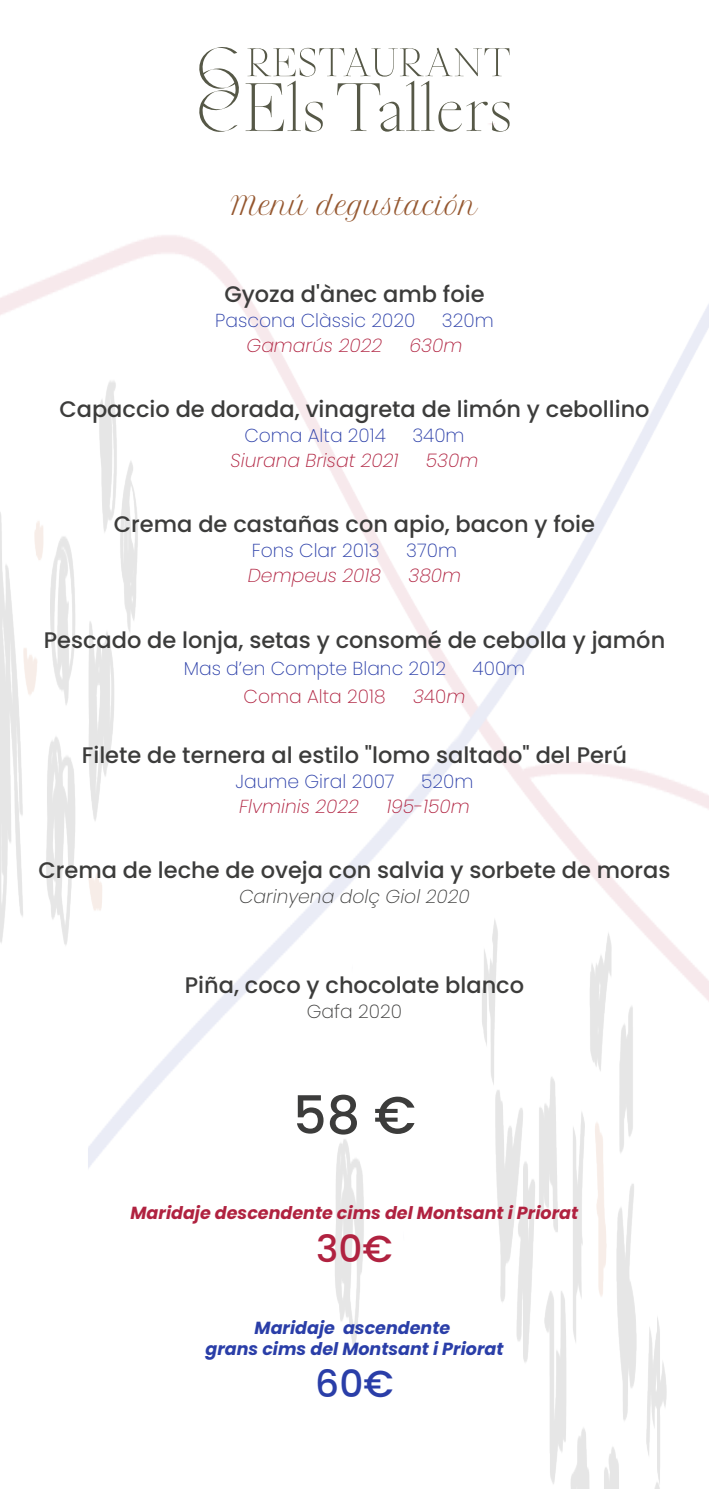
<style>
.page{position:relative;width:709px;height:1489px;background:#fff}
.page>*{position:absolute;margin:0;border:0;box-sizing:border-box;transform-origin:0 0}
.t1{font:500 52.5px "Poppins";color:#3c3c3b}
.t2{font:500 37.5px "Poppins";color:#b02240}
.t3{font:500 37.5px "Poppins";color:#2a3ea8}
.t4{font:25px "Petit Formal Script";color:#95572f}
.t5{font:500 22.5px "Poppins";color:#3c3c3b}
.t6{font:200 18.75px "Poppins";color:#2a3ea8}
.t7{font:italic 200 18.75px "Poppins";color:#b02240}
.t8{font:italic 200 18.75px "Poppins";color:#3c3c3b}
.t9{font:200 18.75px "Poppins";color:#b02240}
.t10{font:200 18.75px "Poppins";color:#3c3c3b}
.t11{font:italic 700 17.5px/21px "Poppins";color:#2a3ea8;text-align:center}
.t12{font:italic 700 17.5px "Poppins";color:#b02240}
.s1{font-style:normal}
</style>
<div class="page">
<img style="left:0;top:124px;width:709px;height:1364px">
<svg style="left:198px;top:47px;width:311px;height:85px"></svg>
<p class="t4" style="left:231px;top:190px;width:248px">Menú degustación</p>
<p class="t5" style="left:224px;top:281px;width:262px">Gyoza d'ànec amb foie</p>
<p class="t6" style="left:215px;top:309px;width:201px">Pascona Clàssic 2020</p>
<p class="t6" style="left:442px;top:309px;width:53px">320m</p>
<p class="t7" style="left:246px;top:334px;width:137px">Gamarús 2022</p>
<p class="t7" style="left:409px;top:334px;width:54px">630m</p>
<p class="t5" style="left:59px;top:396px;width:591px">Capaccio de dorada, vinagreta de limón y cebollino</p>
<p class="t6" style="left:244px;top:424px;width:143px">Coma Alta 2014</p>
<p class="t6" style="left:412px;top:424px;width:54px">340m</p>
<p class="t7" style="left:230px;top:450px;width:169px">Siurana Brisat 2021</p>
<p class="t7" style="left:426px;top:450px;width:54px">530m</p>
<p class="t5" style="left:114px;top:511px;width:482px">Crema de castañas con apio, bacon y foie</p>
<p class="t6" style="left:252px;top:540px;width:129px">Fons Clar 2013</p>
<p class="t6" style="left:406px;top:540px;width:52px">370m</p>
<p class="t7" style="left:248px;top:565px;width:135px">Dempeus 2018</p>
<p class="t7" style="left:408px;top:565px;width:54px">380m</p>
<p class="t5" style="left:44px;top:626px;width:623px">Pescado de lonja, setas y consomé de cebolla y jamón</p>
<p class="t6" style="left:184px;top:657px;width:264px">Mas d’en Compte Blanc 2012</p>
<p class="t6" style="left:472px;top:657px;width:54px">400m</p>
<p class="t9" style="left:243px;top:685px;width:143px">Coma Alta 2018</p>
<p class="t7" style="left:413px;top:685px;width:54px">3<span class="s1">40</span>m</p>
<p class="t5" style="left:82px;top:741px;width:547px">Filete de ternera al estilo "lomo saltado" del Perú</p>
<p class="t6" style="left:235px;top:770px;width:161px">Jaume Giral 2007</p>
<p class="t6" style="left:421px;top:770px;width:54px">520m</p>
<p class="t7" style="left:239px;top:795px;width:121px">Flvminis 2022</p>
<p class="t7" style="left:386px;top:795px;width:85px">195-150m</p>
<p class="t5" style="left:38px;top:856px;width:633px">Crema de leche de oveja con salvia y sorbete de moras</p>
<p class="t8" style="left:239px;top:885px;width:232px">Carinyena dolç Giol 2020</p>
<p class="t5" style="left:185px;top:971px;width:341px">Piña, coco y chocolate blanco</p>
<p class="t10" style="left:307px;top:1000px;width:97px">Gafa 2020</p>
<h1 class="t1" style="left:293px;top:1084px;width:124px">58 €</h1>
<p class="t12" style="left:130px;top:1202px;width:449px">Maridaje descendente cims del Montsant i Priorat</p>
<h2 class="t2" style="left:316px;top:1226px;width:78px">30€</h2>
<p class="t11" style="left:205px;top:1317px;width:299px">Maridaje ascendente<br>grans cims del Montsant i Priorat</p>
<h2 class="t3" style="left:315px;top:1361px;width:80px">60€</h2>
</div>
